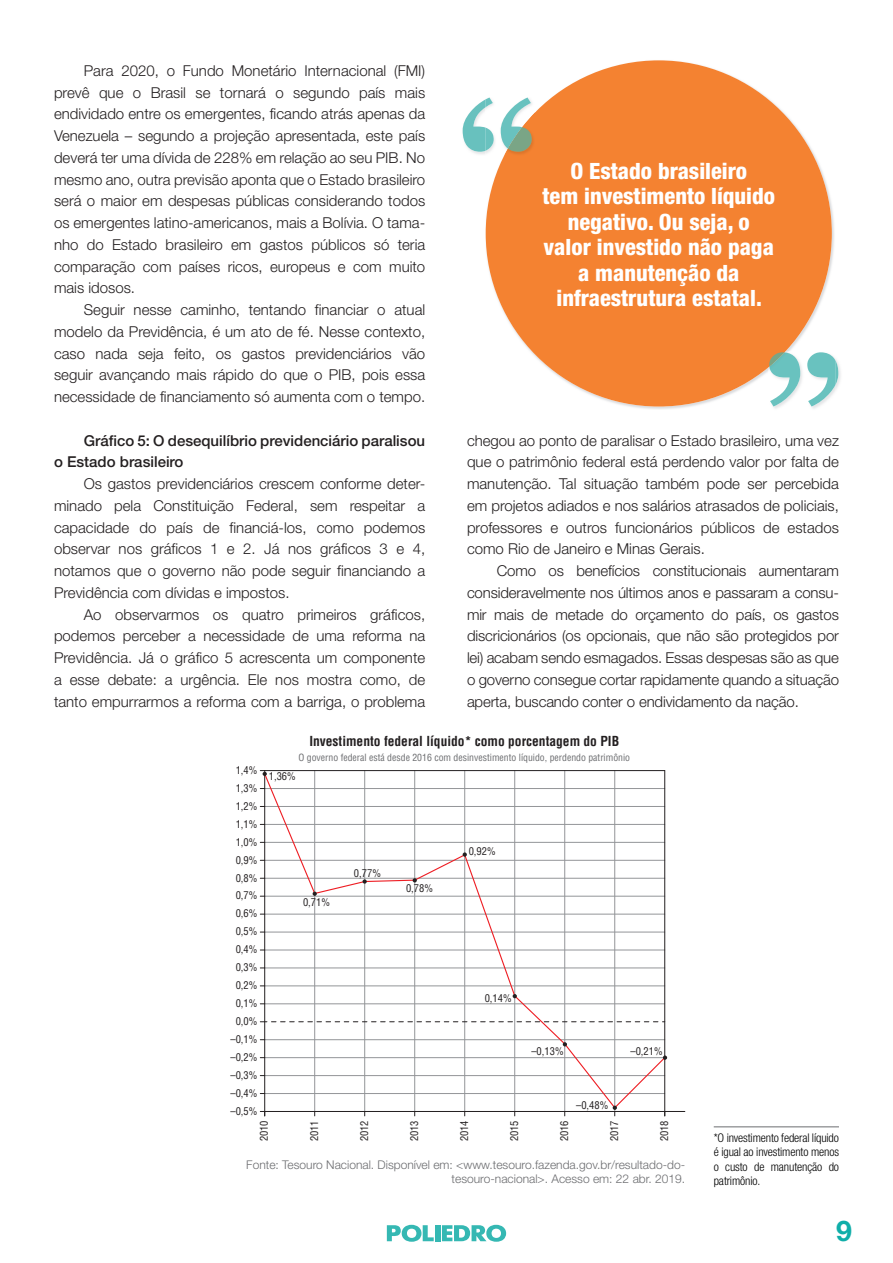
<style>
.page{position:relative;width:893px;height:1263px;background:#fff}
.page>*{position:absolute;margin:0;border:0;box-sizing:border-box;transform-origin:0 0}
.t1{font:700 28.5px "Helvetica Neue";color:#10aea9}
.t2{font:800 condensed 22.5px/25.5px "Helvetica Neue";color:#fff;text-align:center}
.t3{font:300 15px/21.8px "Helvetica Neue";color:#231f20;text-align:justify}
.t4{font:500 15px/21.8px "Helvetica Neue";color:#231f20}
.t5{font:700 condensed 13.5px "Helvetica";color:#231f20}
.t6{font:300 12px/14.4px "Helvetica Neue";color:#6c6d70;text-align:right}
.t7{font:300 condensed 12px/14.4px "Helvetica Neue";letter-spacing:-.01em;color:#000;text-align:justify}
.t8{font:condensed 10.5px/18px "Helvetica";color:#231f20;text-align:justify}
.t9{font:condensed 9.75px "Helvetica";color:#6c6d70}
</style>
<div class="page">
<hr style="left:364px;top:770px;width:1px;height:341px;background:#939598">
<hr style="left:314px;top:770px;width:1px;height:341px;background:#939598">
<hr style="left:414px;top:770px;width:1px;height:341px;background:#939598">
<hr style="left:464px;top:770px;width:1px;height:341px;background:#939598">
<hr style="left:514px;top:770px;width:1px;height:341px;background:#939598">
<hr style="left:564px;top:770px;width:1px;height:341px;background:#939598">
<hr style="left:614px;top:770px;width:1px;height:341px;background:#939598">
<hr style="left:664px;top:770px;width:1px;height:341px;background:#231f20">
<hr style="left:265px;top:770px;width:400px;height:1px;background:#231f20">
<hr style="left:264px;top:770px;width:1px;height:341px;background:#231f20">
<hr style="left:265px;top:1111px;width:420px;height:1px;background:#231f20">
<svg style="left:263px;top:772px;width:403px;height:337px"></svg>
<svg style="left:260px;top:770px;width:7px;height:6px"></svg>
<svg style="left:313px;top:891px;width:4px;height:5px"></svg>
<svg style="left:362px;top:879px;width:5px;height:5px"></svg>
<svg style="left:413px;top:878px;width:4px;height:4px"></svg>
<svg style="left:463px;top:852px;width:4px;height:5px"></svg>
<svg style="left:513px;top:994px;width:4px;height:4px"></svg>
<svg style="left:563px;top:1042px;width:4px;height:4px"></svg>
<svg style="left:613px;top:1105px;width:4px;height:11px"></svg>
<svg style="left:663px;top:1055px;width:4px;height:5px"></svg>
<hr style="left:714px;top:1126px;width:125px;height:1px;background:#6c6d70">
<img style="left:485px;top:60px;width:349px;height:349px">
<div style="left:486px;top:60px;width:346px;height:346px;background:#f48231;border-radius:50%"></div>
<img style="left:462px;top:97px;width:74px;height:59px">
<img style="left:504px;top:112px;width:32px;height:44px">
<img style="left:501px;top:98px;width:30px;height:51px">
<svg style="left:508px;top:127px;width:24px;height:25px"></svg>
<svg style="left:463px;top:100px;width:22px;height:52px"></svg>
<img style="left:485px;top:98px;width:9px;height:53px">
<img style="left:835px;top:359px;width:6px;height:31px">
<img style="left:768px;top:351px;width:66px;height:58px">
<img style="left:768px;top:351px;width:17px;height:16px">
<svg style="left:835px;top:360px;width:3px;height:25px"></svg>
<img style="left:769px;top:352px;width:66px;height:54px">
<svg style="left:769px;top:352px;width:15px;height:15px"></svg>
<svg style="left:387px;top:1225px;width:47px;height:17px"></svg>
<div style="left:435px;top:1225px;width:5px;height:16px;background:#35b8b3"></div>
<svg style="left:442px;top:1225px;width:64px;height:17px"></svg>
<p class="t3" style="left:54px;top:59px;width:373px;text-indent:30px">Para 2020, o Fundo Monetário Internacional (FMI) prevê que o Brasil se tornará o segundo país mais endividado entre os emergentes, ficando atrás apenas da Venezuela – segundo a projeção apresentada, este país deverá ter uma dívida de 228% em relação ao seu PIB. No mesmo ano, outra previsão aponta que o Estado brasileiro será o maior em despesas públicas considerando todos os emergentes latino-americanos, mais a Bolívia. O tama&shy;nho do Estado brasileiro em gastos públicos só teria comparação com países ricos, europeus e com muito mais idosos.</p>
<p class="t3" style="left:54px;top:298px;width:373px;text-indent:30px">Seguir nesse caminho, tentando financiar o atual modelo da Previdência, é um ato de fé. Nesse contexto, caso nada seja feito, os gastos previdenciários vão seguir avançando mais rápido do que o PIB, pois essa necessidade de financiamento só aumenta com o tempo.</p>
<p class="t4" style="left:54px;top:429px;width:373px;text-indent:30px">Gráfico 5: O desequilíbrio previdenciário paralisou o Estado brasileiro</p>
<p class="t3" style="left:54px;top:472px;width:373px;text-indent:30px">Os gastos previdenciários crescem conforme deter&shy;minado pela Constituição Federal, sem respeitar a capacidade do país de financiá-los, como podemos observar nos gráficos 1 e 2. Já nos gráficos 3 e 4, notamos que o governo não pode seguir financiando a Previdência com dívidas e impostos.</p>
<p class="t3" style="left:54px;top:603px;width:373px;text-indent:30px">Ao observarmos os quatro primeiros gráficos, podemos perceber a necessidade de uma reforma na Previdência. Já o gráfico 5 acrescenta um componente a esse debate: a urgência. Ele nos mostra como, de tanto empurrarmos a reforma com a barriga, o problema</p>
<p class="t5" style="left:309px;top:733px;width:311px">Investimento federal líquido* como porcentagem do PIB</p>
<p class="t9" style="left:298px;top:752px;width:333px">O governo federal está desde 2016 com desinvestimento líquido, perdendo patrimônio</p>
<h2 class="t2" style="left:542px;top:158px;width:234px">O Estado brasileiro<br>tem investimento líquido negativo. Ou seja, o valor investido não paga a manutenção da infraestrutura estatal.</h2>
<p class="t3" style="left:467px;top:429px;width:373px">chegou ao ponto de paralisar o Estado brasileiro, uma vez que o patrimônio federal está perdendo valor por falta de manutenção. Tal situação também pode ser percebida em projetos adiados e nos salários atrasados de policiais, professores e outros funcionários públicos de estados como Rio de Janeiro e Minas Gerais.</p>
<p class="t3" style="left:467px;top:559px;width:373px;text-indent:30px">Como os benefícios constitucionais aumentaram consideravelmente nos últimos anos e passaram a consu&shy;mir mais de metade do orçamento do país, os gastos discricionários (os opcionais, que não são protegidos por lei) acabam sendo esmagados. Essas despesas são as que o governo consegue cortar rapidamente quando a situação aperta, buscando conter o endividamento da nação.</p>
<p class="t8" style="left:236px;top:761px;width:23px">1,4%</p>
<p class="t8" style="left:236px;top:779px;width:23px">1,3%<br>1,2%</p>
<p class="t8" style="left:236px;top:815px;width:23px">1,1% 1,0% 0,9% 0,8%</p>
<p class="t8" style="left:236px;top:886px;width:23px">0,7% 0,6% 0,5% 0,4%</p>
<p class="t8" style="left:230px;top:958px;width:29px;text-align:center">0,3%<br>0,2%<br>0,1%<br>0,0% –0,1% –0,2% –0,3% –0,4% –0,5%</p>
<p class="t8" style="left:269px;top:767px;width:29px">1,36%</p>
<p class="t8" style="left:303px;top:893px;width:29px">0,71%</p>
<p class="t8" style="left:354px;top:864px;width:29px">0,77%</p>
<p class="t8" style="left:406px;top:879px;width:29px">0,78%</p>
<p class="t8" style="left:469px;top:842px;width:29px">0,92%</p>
<p class="t8" style="left:485px;top:989px;width:29px">0,14%</p>
<p class="t8" style="left:531px;top:1042px;width:34px">–0,13%</p>
<p class="t8" style="left:576px;top:1096px;width:34px">–0,48%</p>
<p class="t8" style="left:630px;top:1042px;width:34px">–0,21%</p>
<p class="t8" style="left:255px;top:1141px;width:22px;rotate:-90deg">2010</p>
<p class="t8" style="left:305px;top:1141px;width:22px;rotate:-90deg">2011</p>
<p class="t8" style="left:355px;top:1141px;width:22px;rotate:-90deg">2012</p>
<p class="t8" style="left:405px;top:1141px;width:22px;rotate:-90deg">2013</p>
<p class="t8" style="left:455px;top:1141px;width:22px;rotate:-90deg">2014</p>
<p class="t8" style="left:505px;top:1141px;width:22px;rotate:-90deg">2015</p>
<p class="t8" style="left:555px;top:1141px;width:22px;rotate:-90deg">2016</p>
<p class="t8" style="left:605px;top:1141px;width:22px;rotate:-90deg">2017</p>
<p class="t8" style="left:655px;top:1141px;width:22px;rotate:-90deg">2018</p>
<p class="t6" style="left:246px;top:1157px;width:440px">Fonte: Tesouro Nacional. Disponível em: &lt;www.tesouro.fazenda.gov.br/resultado-do&shy;tesouro-nacional&gt;. Acesso em: 22 abr. 2019.</p>
<p class="t7" style="left:714px;top:1130px;width:127px">*O investimento federal líquido é igual ao investimento menos o custo de manutenção do patrimônio.</p>
<h1 class="t1" style="left:836px;top:1213px;width:17px">9</h1>
</div>
